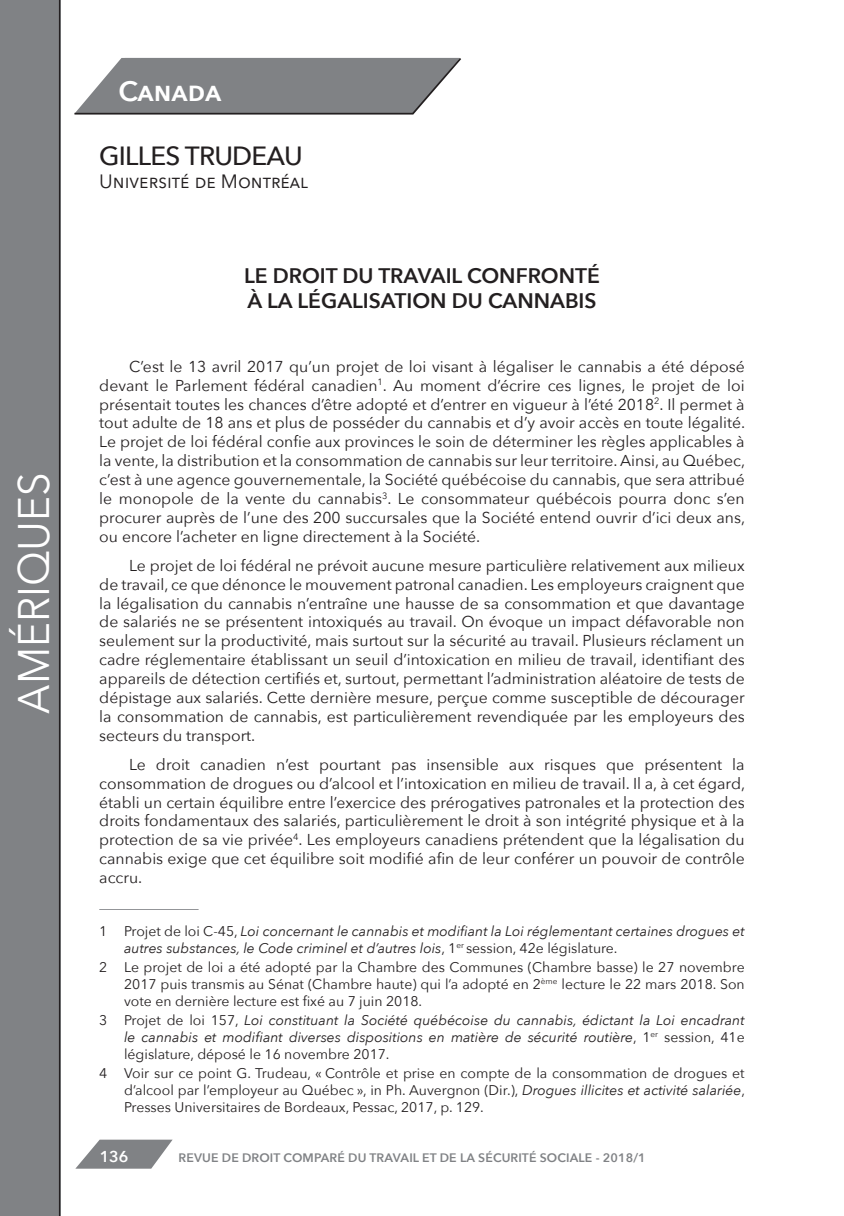
<style>
.page{position:relative;width:844px;height:1216px;background:#fff}
.page>*{position:absolute;margin:0;border:0;box-sizing:border-box;transform-origin:0 0}
.t1{font:44.1px "Avenir Next";color:#fff;scale:.95 1}
.t2{font:600 28px "Avenir Next";color:#fff}
.Auteur{font:500 26.25px "Avenir Next";letter-spacing:-.03em;color:#231f20}
.Titre_Actualité{font:600 21px/25.2px "Avenir Next";color:#231f20}
.Univ__rattachement{font:19.25px "Avenir Next";color:#231f20}
.Corps_Texte_actua{font:15.75px/18.9px "Avenir Next";color:#231f20;text-align:justify}
.t3{font:600 15.75px "Avenir Next";color:#fff}
.Notes_de_fin_actua{font:14px/16.8px "Avenir Next";color:#231f20;text-align:justify}
.Notes_de_fin_actua-2{font:italic 14px/16.8px "Avenir Next";color:#231f20}
.t4{font:600 12.25px "Avenir Next";letter-spacing:.01em;color:#808285}
.s1{font-style:normal}
.s2{font-style:italic}
</style>
<div class="page">
<div style="left:0;top:0;width:61px;height:1215px;background:#808285"></div>
<hr style="left:59px;top:0;width:1px;height:1215px;background:#231f20">
<svg style="left:74px;top:57px;width:387px;height:58px;background:#8e9092"></svg>
<svg style="left:76px;top:1139px;width:96px;height:29px"></svg>
<hr style="left:99px;top:909px;width:99px;height:1px;background:#939598">
<h1 class="t1" style="left:-4px;top:713px;width:256px;rotate:-90deg">AMÉRIQUES</h1>
<h2 class="t2" style="left:151px;top:67px;width:93px">Algé....</h2>
<h2 class="t2" style="left:118px;top:67px;width:104px">Canada</h2>
<p class="Auteur" style="left:99px;top:134px;width:205px">GILLES TRUDEAU</p>
<p class="Univ__rattachement" style="left:99px;top:165px;width:210px">Université de Montréal</p>
<p class="Titre_Actualité" style="left:244px;top:262px;width:357px">LE DROIT DU TRAVAIL CONFRONTÉ<br>À LA LÉGALISATION DU CANNABIS</p>
<p class="Corps_Texte_actua" style="left:99px;top:356px;width:647px;text-indent:30px">C’est le 13 avril 2017 qu’un projet de loi visant à légaliser le cannabis a été déposé devant le Parlement fédéral canadien<sup>1</sup>. Au moment d’écrire ces lignes, le projet de loi présentait toutes les chances d’être adopté et d’entrer en vigueur à l’été 2018<sup>2</sup>. Il permet à tout adulte de 18 ans et plus de posséder du cannabis et d’y avoir accès en toute légalité.<br>Le projet de loi fédéral confie aux provinces le soin de déterminer les règles applicables à la vente, la distribution et la consommation de cannabis sur leur territoire. Ainsi, au Québec, c’est à une agence gouvernementale, la Société québécoise du cannabis, que sera attribué le monopole de la vente du cannabis<sup>3</sup>. Le consommateur québécois pourra donc s’en procurer auprès de l’une des 200 succursales que la Société entend ouvrir d’ici deux ans, ou encore l’acheter en ligne directement à la Société.</p>
<p class="Corps_Texte_actua" style="left:99px;top:555px;width:646px;text-indent:30px">Le projet de loi fédéral ne prévoit aucune mesure particulière relativement aux milieux de travail, ce que dénonce le mouvement patronal canadien. Les employeurs craignent que la légalisation du cannabis n’entraîne une hausse de sa consommation et que davantage de salariés ne se présentent intoxiqués au travail. On évoque un impact défavorable non seulement sur la productivité, mais surtout sur la sécurité au travail. Plusieurs réclament un cadre réglementaire établissant un seuil d’intoxication en milieu de travail, identifiant des appareils de détection certifiés et, surtout, permettant l’administration aléatoire de tests de dépistage aux salariés. Cette dernière mesure, perçue comme susceptible de décourager la consommation de cannabis, est particulièrement revendiquée par les employeurs des secteurs du transport.</p>
<p class="Corps_Texte_actua" style="left:99px;top:754px;width:647px;text-indent:30px">Le droit canadien n’est pourtant pas insensible aux risques que présentent la consommation de drogues ou d’alcool et l’intoxication en milieu de travail. Il a, à cet égard, établi un certain équilibre entre l’exercice des prérogatives patronales et la protection des droits fondamentaux des salariés, particulièrement le droit à son intégrité physique et à la protection de sa vie privée<sup>4</sup>. Les employeurs canadiens prétendent que la légalisation du cannabis exige que cet équilibre soit modifié afin de leur conférer un pouvoir de contrôle accru.</p>
<p class="Notes_de_fin_actua-2" style="left:124px;top:922px;width:622px;text-indent:-25px"><span class="s1">1 Projet de loi C-45,</span> Loi concernant le cannabis et modifiant la Loi réglementant certaines drogues et autres substances, le Code criminel et d’autres lois<span class="s1">, 1</span><sup>er</sup> <span class="s1">session, 42e législature.</span></p>
<p class="Notes_de_fin_actua" style="left:124px;top:958px;width:622px;text-indent:-25px">2 Le projet de loi a été adopté par la Chambre des Communes (Chambre basse) le 27 novembre 2017 puis transmis au Sénat (Chambre haute) qui l’a adopté en 2<sup>ème</sup> lecture le 22 mars 2018. Son vote en dernière lecture est fixé au 7 juin 2018.</p>
<p class="Notes_de_fin_actua-2" style="left:124px;top:1011px;width:622px;text-align:justify;text-indent:-25px"><span class="s1">3 Projet de loi 157,</span> Loi constituant la Société québécoise du cannabis, édictant la Loi encadrant le cannabis et modifiant diverses dispositions en matière de sécurité routière<span class="s1">, 1</span><sup>er</sup> <span class="s1">session, 41e législature, déposé le 16 novembre 2017.</span></p>
<p class="Notes_de_fin_actua" style="left:124px;top:1064px;width:622px;text-indent:-25px">4 Voir sur ce point G. Trudeau, « Contrôle et prise en compte de la consommation de drogues et d’alcool par l’employeur au Québec », in Ph. Auvergnon (Dir.), <span class="s2">Drogues illicites et activité salariée</span>, Presses Universitaires de Bordeaux, Pessac, 2017, p. 129.</p>
<p class="t3" style="left:100px;top:1142px;width:30px">136</p>
<p class="t4" style="left:178px;top:1146px;width:468px">REVUE DE DROIT COMPARÉ DU TRAVAIL ET DE LA SÉCURITÉ SOCIALE - 2018/1</p>
</div>
